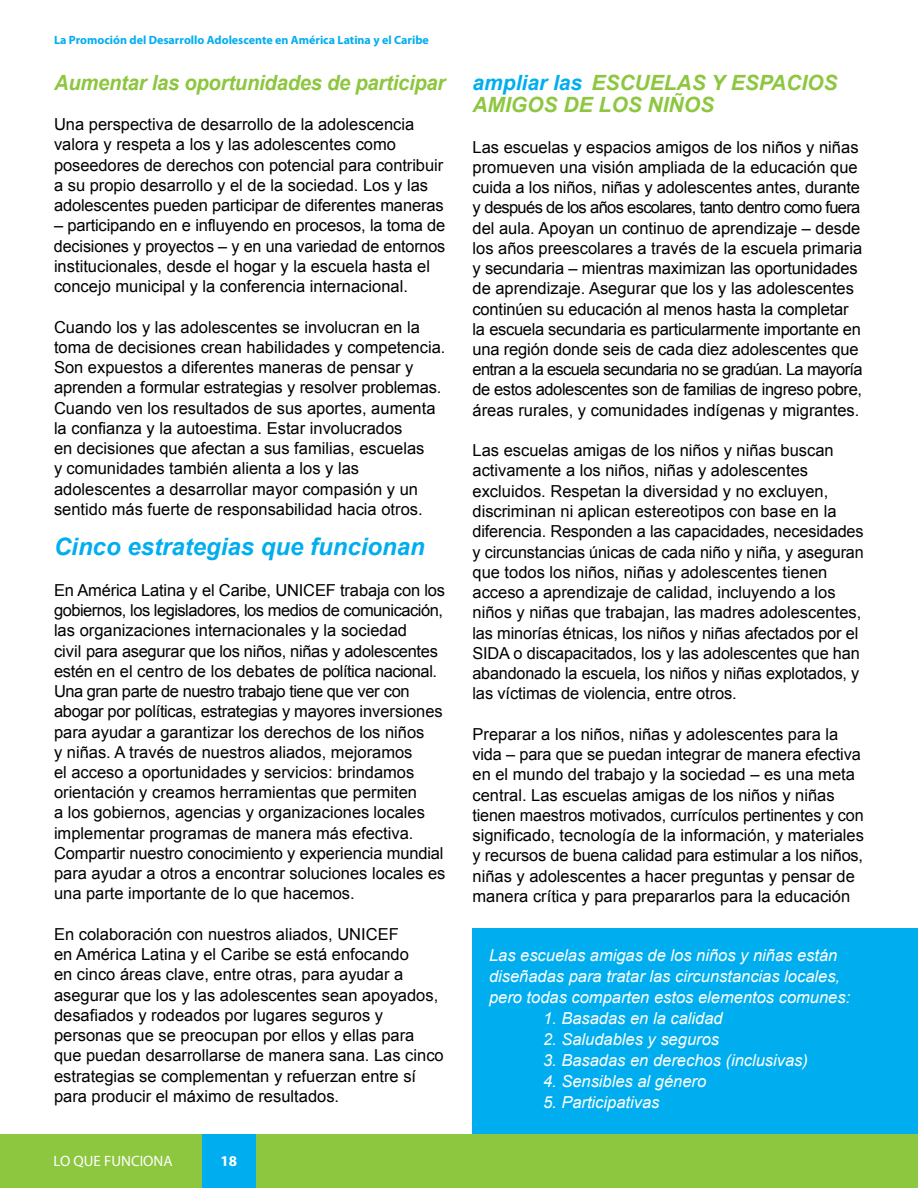
<style>
.page{position:relative;width:918px;height:1188px;background:#fff}
.page>*{position:absolute;margin:0;border:0;box-sizing:border-box;transform-origin:0 0}
.t1{font:italic 700 24px "Arial";color:#00aeef}
.t2{font:italic 700 21px/22.5px "Arial";color:#8dc63f}
.t3{font:italic 700 21px "Arial";color:#8dc63f;scale:.96 1}
.t4{font:16.5px/20.2px "Arial";color:#000}
.t5{font:italic 16.5px/21px "Arial";color:#fff}
.t6{font:15px "Myriad Pro";color:#fff}
.t7{font:700 15px "Myriad Pro";color:#fff}
.t8{font:700 12px "Myriad Pro";color:#00aeef}
.s1{color:#00aeef}
</style>
<div class="page">
<div style="left:216px;top:1134px;width:702px;height:54px;background:#8dc63f"></div>
<div style="left:0;top:1134px;width:204px;height:54px;background:#8dc63f"></div>
<div style="left:202px;top:1134px;width:54px;height:54px;background:#00aeef"></div>
<div style="left:472px;top:928px;width:446px;height:206px;background:#00aeef"></div>
<p class="t8" style="left:54px;top:32px;width:376px">La Promoción del Desarrollo Adolescente en América Latina y el Caribe</p>
<p class="t3" style="left:54px;top:69px;width:409px">Aumentar las oportunidades de participar</p>
<p class="t4" style="left:54px;top:114px;width:391px">Una perspectiva de desarrollo de la adolescencia valora y respeta a los y las adolescentes como poseedores de derechos con potencial para contribuir a su propio desarrollo y el de la sociedad. Los y las adolescentes pueden participar de diferentes maneras</p>
<p class="t4" style="left:54px;top:216px;width:393px">– participando en e influyendo en procesos, la toma de decisiones y proyectos – y en una variedad de entornos institucionales, desde el hogar y la escuela hasta el concejo municipal y la conferencia internacional.</p>
<p class="t4" style="left:54px;top:317px;width:393px">Cuando los y las adolescentes se involucran en la toma de decisiones crean habilidades y competencia.<br>Son expuestos a diferentes maneras de pensar y aprenden a formular estrategias y resolver problemas.<br>Cuando ven los resultados de sus aportes, aumenta la confianza y la autoestima. Estar involucrados<br>en decisiones que afectan a sus familias, escuelas<br>y comunidades también alienta a los y las adolescentes a desarrollar mayor compasión y un sentido más fuerte de responsabilidad hacia otros.</p>
<h1 class="t1" style="left:54px;top:531px;width:372px">Cinco estrategias que funcionan</h1>
<p class="t4" style="left:54px;top:580px;width:393px">En América Latina y el Caribe, UNICEF trabaja con los gobiernos, los legisladores, los medios de comunicación, las organizaciones internacionales y la sociedad<br>civil para asegurar que los niños, niñas y adolescentes estén en el centro de los debates de política nacional.<br>Una gran parte de nuestro trabajo tiene que ver con abogar por políticas, estrategias y mayores inversiones para ayudar a garantizar los derechos de los niños<br>y niñas. A través de nuestros aliados, mejoramos<br>el acceso a oportunidades y servicios: brindamos orientación y creamos herramientas que permiten<br>a los gobiernos, agencias y organizaciones locales implementar programas de manera más efectiva.<br>Compartir nuestro conocimiento y experiencia mundial para ayudar a otros a encontrar soluciones locales es una parte importante de lo que hacemos.</p>
<p class="t4" style="left:54px;top:924px;width:391px">En colaboración con nuestros aliados, UNICEF<br>en América Latina y el Caribe se está enfocando<br>en cinco áreas clave, entre otras, para ayudar a asegurar que los y las adolescentes sean apoyados, desafiados y rodeados por lugares seguros y personas que se preocupan por ellos y ellas para que puedan desarrollarse de manera sana. Las cinco estrategias se complementan y refuerzan entre sí para producir el máximo de resultados.</p>
<p class="t6" style="left:54px;top:1151px;width:121px">LO QUE FUNCIONA</p>
<p class="t7" style="left:221px;top:1151px;width:18px">18</p>
<p class="t2" style="left:472px;top:72px;width:367px"><span class="s1">ampliar las</span> ESCUELAS Y ESPACIOS<br>AMIGOS DE LOS NIÑOS</p>
<p class="t4" style="left:472px;top:137px;width:392px">Las escuelas y espacios amigos de los niños y niñas promueven una visión ampliada de la educación que cuida a los niños, niñas y adolescentes antes, durante y después de los años escolares, tanto dentro como fuera del aula. Apoyan un continuo de aprendizaje – desde los años preescolares a través de la escuela primaria y secundaria – mientras maximizan las oportunidades de aprendizaje. Asegurar que los y las adolescentes continúen su educación al menos hasta la completar la escuela secundaria es particularmente importante en una región donde seis de cada diez adolescentes que entran a la escuela secundaria no se gradúan. La mayoría de estos adolescentes son de familias de ingreso pobre, áreas rurales, y comunidades indígenas y migrantes.</p>
<p class="t4" style="left:472px;top:440px;width:393px">Las escuelas amigas de los niños y niñas buscan activamente a los niños, niñas y adolescentes excluidos. Respetan la diversidad y no excluyen, discriminan ni aplican estereotipos con base en la diferencia. Responden a las capacidades, necesidades y circunstancias únicas de cada niño y niña, y aseguran que todos los niños, niñas y adolescentes tienen acceso a aprendizaje de calidad, incluyendo a los niños y niñas que trabajan, las madres adolescentes, las minorías étnicas, los niños y niñas afectados por el SIDA o discapacitados, los y las adolescentes que han abandonado la escuela, los niños y niñas explotados, y las víctimas de violencia, entre otros.</p>
<p class="t4" style="left:472px;top:724px;width:393px">Preparar a los niños, niñas y adolescentes para la vida – para que se puedan integrar de manera efectiva en el mundo del trabajo y la sociedad – es una meta central. Las escuelas amigas de los niños y niñas tienen maestros motivados, currículos pertinentes y con significado, tecnología de la información, y materiales y recursos de buena calidad para estimular a los niños, niñas y adolescentes a hacer preguntas y pensar de manera crítica y para prepararlos para la educación</p>
<p class="t5" style="left:489px;top:945px;width:363px">Las escuelas amigas de los niños y niñas están diseñadas para tratar las circunstancias locales, pero todas comparten estos elementos comunes:</p>
<p class="t5" style="left:543px;top:1008px;width:181px">1. Basadas en la calidad</p>
<p class="t5" style="left:543px;top:1029px;width:178px">2. Saludables y seguros</p>
<p class="t5" style="left:543px;top:1050px;width:267px">3. Basadas en derechos (inclusivas)</p>
<p class="t5" style="left:543px;top:1071px;width:165px">4. Sensibles al género</p>
<p class="t5" style="left:543px;top:1092px;width:118px">5. Participativas</p>
</div>
